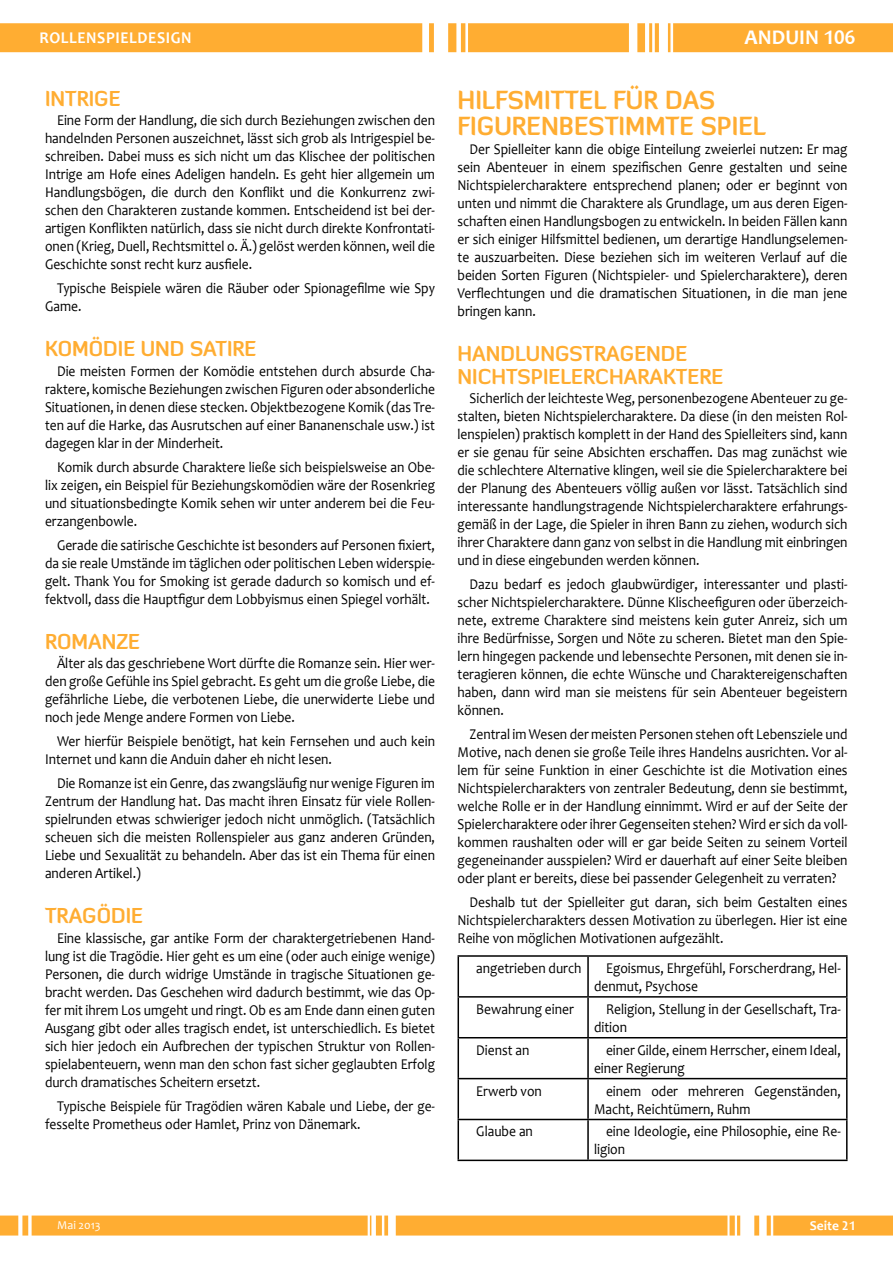
<style>
.page{position:relative;width:893px;height:1263px;background:#fff}
.page>*{position:absolute;margin:0;border:0;box-sizing:border-box;transform-origin:0 0}
.t1{font:700 25.5px/25.5px "Diavlo";color:#ffad32;scale:.95 1}
.t2{font:700 21px "Diavlo";color:#ffad32;scale:.95 1}
.t3{font:700 21px "Candara";color:#fff}
.t4{font:700 16.5px "Candara";letter-spacing:.04em;color:#fff;scale:.95 1}
.t5{font:15px/18px "Candara";color:#000;text-align:justify;scale:.9 1}
.t6{font:700 13.5px "Candara";color:#fff}
.t7{font:12px "Candara";color:#fff}
</style>
<div class="page">
<svg style="left:0;top:23px;width:893px;height:29px;background:#ffb240"></svg>
<svg style="left:0;top:1215px;width:893px;height:20px;background:#ffb343"></svg>
<hr style="left:458px;top:955px;width:130px;height:2px;background:#000">
<hr style="left:458px;top:957px;width:1px;height:39px;background:#000">
<hr style="left:588px;top:955px;width:260px;height:2px;background:#000">
<hr style="left:587px;top:957px;width:2px;height:39px;background:#000">
<hr style="left:846px;top:957px;width:2px;height:39px;background:#000">
<hr style="left:458px;top:996px;width:130px;height:1px;background:#000">
<hr style="left:458px;top:997px;width:1px;height:40px;background:#000">
<hr style="left:588px;top:996px;width:260px;height:1px;background:#000">
<hr style="left:587px;top:997px;width:2px;height:40px;background:#000">
<hr style="left:846px;top:997px;width:2px;height:40px;background:#000">
<hr style="left:458px;top:1037px;width:130px;height:1px;background:#000">
<hr style="left:458px;top:1038px;width:1px;height:40px;background:#000">
<hr style="left:588px;top:1037px;width:260px;height:1px;background:#000">
<hr style="left:587px;top:1038px;width:2px;height:40px;background:#000">
<hr style="left:846px;top:1038px;width:2px;height:40px;background:#000">
<hr style="left:458px;top:1078px;width:130px;height:1px;background:#000">
<hr style="left:458px;top:1079px;width:1px;height:40px;background:#000">
<hr style="left:588px;top:1078px;width:260px;height:1px;background:#000">
<hr style="left:587px;top:1079px;width:2px;height:40px;background:#000">
<hr style="left:846px;top:1079px;width:2px;height:40px;background:#000">
<hr style="left:458px;top:1119px;width:130px;height:1px;background:#000">
<hr style="left:458px;top:1120px;width:1px;height:39px;background:#000">
<hr style="left:588px;top:1119px;width:260px;height:1px;background:#000">
<hr style="left:587px;top:1120px;width:2px;height:39px;background:#000">
<hr style="left:846px;top:1120px;width:2px;height:39px;background:#000">
<hr style="left:458px;top:1159px;width:130px;height:2px;background:#000">
<hr style="left:588px;top:1159px;width:260px;height:2px;background:#000">
<p class="t4" style="left:39px;top:28px;width:162px">ROLLENSPIELDESIGN</p>
<h2 class="t2" style="left:45px;top:85px;width:18px">INTRI</h2>
<h2 class="t2" style="left:94px;top:85px;width:29px">GE</h2>
<p class="t5" style="left:45px;top:111px;width:435px;text-indent:12px">Eine Form der Handlung, die sich durch Beziehungen zwischen den handelnden Personen auszeichnet, lässt sich grob als Intrigespiel be&shy;schreiben. Dabei muss es sich nicht um das Klischee der politischen Intrige am Hofe eines Adeligen handeln. Es geht hier allgemein um Handlungsbögen, die durch den Konflikt und die Konkurrenz zwi&shy;schen den Charakteren zustande kommen. Entscheidend ist bei der&shy;artigen Konflikten natürlich, dass sie nicht durch direkte Konfrontati&shy;onen (Krieg, Duell, Rechtsmittel o. Ä.) gelöst werden können, weil die Geschichte sonst recht kurz ausfiele.</p>
<p class="t5" style="left:45px;top:279px;width:435px;text-indent:12px">Typische Beispiele wären die Räuber oder Spionagefilme wie Spy<br>Game.</p>
<h2 class="t2" style="left:45px;top:336px;width:117px">KOMÖDIE UND</h2>
<h2 class="t2" style="left:190px;top:336px;width:26px">SATIR</h2>
<h2 class="t2" style="left:245px;top:336px;width:14px">E</h2>
<p class="t5" style="left:45px;top:362px;width:435px;text-indent:12px">Die meisten Formen der Komödie entstehen durch absurde Cha&shy;raktere, komische Beziehungen zwischen Figuren oder absonderliche Situationen, in denen diese stecken. Objektbezogene Komik (das Tre&shy;ten auf die Harke, das Ausrutschen auf einer Bananenschale usw.) ist dagegen klar in der Minderheit.</p>
<p class="t5" style="left:45px;top:458px;width:435px;text-indent:12px">Komik durch absurde Charaktere ließe sich beispielsweise an Obe&shy;lix zeigen, ein Beispiel für Beziehungskomödien wäre der Rosenkrieg und situationsbedingte Komik sehen wir unter anderem bei die Feu&shy;erzangenbowle.</p>
<p class="t5" style="left:45px;top:536px;width:435px;text-indent:12px">Gerade die satirische Geschichte ist besonders auf Personen fixiert, da sie reale Umstände im täglichen oder politischen Leben widerspie&shy;gelt. Thank You for Smoking ist gerade dadurch so komisch und ef&shy;fektvoll, dass die Hauptfigur dem Lobbyismus einen Spiegel vorhält.</p>
<h2 class="t2" style="left:45px;top:628px;width:44px">ROMANZ</h2>
<h2 class="t2" style="left:128px;top:628px;width:14px">E</h2>
<p class="t5" style="left:45px;top:654px;width:435px;text-indent:12px">Älter als das geschriebene Wort dürfte die Romanze sein. Hier wer&shy;den große Gefühle ins Spiel gebracht. Es geht um die große Liebe, die gefährliche Liebe, die verbotenen Liebe, die unerwiderte Liebe und noch jede Menge andere Formen von Liebe.</p>
<p class="t5" style="left:45px;top:732px;width:435px;text-indent:12px">Wer hierfür Beispiele benötigt, hat kein Fernsehen und auch kein<br>Internet und kann die Anduin daher eh nicht lesen.</p>
<p class="t5" style="left:45px;top:774px;width:435px;text-indent:12px">Die Romanze ist ein Genre, das zwangsläufig nur wenige Figuren im Zentrum der Handlung hat. Das macht ihren Einsatz für viele Rollen&shy;spielrunden etwas schwieriger jedoch nicht unmöglich. (Tatsächlich scheuen sich die meisten Rollenspieler aus ganz anderen Gründen, Liebe und Sexualität zu behandeln. Aber das ist ein Thema für einen anderen Artikel.)</p>
<h2 class="t2" style="left:45px;top:903px;width:105px">TRAGÖDIE</h2>
<p class="t5" style="left:45px;top:929px;width:435px;text-indent:12px">Eine klassische, gar antike Form der charaktergetriebenen Hand&shy;lung ist die Tragödie. Hier geht es um eine (oder auch einige wenige)<br>Personen, die durch widrige Umstände in tragische Situationen ge&shy;bracht werden. Das Geschehen wird dadurch bestimmt, wie das Op&shy;fer mit ihrem Los umgeht und ringt. Ob es am Ende dann einen guten Ausgang gibt oder alles tragisch endet, ist unterschiedlich. Es bietet sich hier jedoch ein Aufbrechen der typischen Struktur von Rollen&shy;spielabenteuern, wenn man den schon fast sicher geglaubten Erfolg durch dramatisches Scheitern ersetzt.</p>
<p class="t5" style="left:45px;top:1097px;width:435px;text-indent:12px">Typische Beispiele für Tragödien wären Kabale und Liebe, der ge&shy;fesselte Prometheus oder Hamlet, Prinz von Dänemark.</p>
<h2 class="t3" style="left:745px;top:25px;width:112px">ANDUIN 106</h2>
<h1 class="t1" style="left:458px;top:87px;width:237px;text-indent:121px">EL FÜR DAS<br>FIGURENBESTIMMT</h1>
<h1 class="t1" style="left:458px;top:87px;width:15px">HILFSMITT</h1>
<h1 class="t1" style="left:680px;top:113px;width:85px">E SPI EL</h1>
<p class="t5" style="left:457px;top:140px;width:435px;text-indent:12px">Der Spielleiter kann die obige Einteilung zweierlei nutzen: Er mag sein Abenteuer in einem spezifischen Genre gestalten und seine Nichtspielercharaktere entsprechend planen; oder er beginnt von unten und nimmt die Charaktere als Grundlage, um aus deren Eigen&shy;schaften einen Handlungsbogen zu entwickeln. In beiden Fällen kann er sich einiger Hilfsmittel bedienen, um derartige Handlungselemen&shy;te auszuarbeiten. Diese beziehen sich im weiteren Verlauf auf die beiden Sorten Figuren (Nichtspieler- und Spielercharaktere), deren Verflechtungen und die dramatischen Situationen, in die man jene bringen kann.</p>
<h2 class="t2" style="left:458px;top:341px;width:16px">HANDLUN</h2>
<h2 class="t2" style="left:555px;top:341px;width:30px">GSTRA</h2>
<h2 class="t2" style="left:620px;top:341px;width:73px">GENDE</h2>
<h2 class="t2" style="left:458px;top:363px;width:63px">NICHTSPI</h2>
<h2 class="t2" style="left:548px;top:363px;width:94px">ELERCHARAKT</h2>
<h2 class="t2" style="left:687px;top:363px;width:39px">ERE</h2>
<p class="t5" style="left:457px;top:389px;width:435px;text-indent:12px">Sicherlich der leichteste Weg, personenbezogene Abenteuer zu ge&shy;stalten, bieten Nichtspielercharaktere. Da diese (in den meisten Rol&shy;lenspielen) praktisch komplett in der Hand des Spielleiters sind, kann er sie genau für seine Absichten erschaffen. Das mag zunächst wie die schlechtere Alternative klingen, weil sie die Spielercharaktere bei der Planung des Abenteuers völlig außen vor lässt. Tatsächlich sind interessante handlungstragende Nichtspielercharaktere erfahrungs&shy;gemäß in der Lage, die Spieler in ihren Bann zu ziehen, wodurch sich ihrer Charaktere dann ganz von selbst in die Handlung mit einbringen und in diese eingebunden werden können.</p>
<p class="t5" style="left:457px;top:575px;width:435px;text-indent:12px">Dazu bedarf es jedoch glaubwürdiger, interessanter und plasti&shy;scher Nichtspielercharaktere. Dünne Klischeefiguren oder überzeich&shy;nete, extreme Charaktere sind meistens kein guter Anreiz, sich um ihre Bedürfnisse, Sorgen und Nöte zu scheren. Bietet man den Spie&shy;lern hingegen packende und lebensechte Personen, mit denen sie in&shy;teragieren können, die echte Wünsche und Charaktereigenschaften haben, dann wird man sie meistens für sein Abenteuer begeistern können.</p>
<p class="t5" style="left:457px;top:725px;width:435px;text-indent:12px">Zentral im Wesen der meisten Personen stehen oft Lebensziele und Motive, nach denen sie große Teile ihres Handelns ausrichten. Vor al&shy;lem für seine Funktion in einer Geschichte ist die Motivation eines Nichtspielercharakters von zentraler Bedeutung, denn sie bestimmt, welche Rolle er in der Handlung einnimmt. Wird er auf der Seite der Spielercharaktere oder ihrer Gegenseiten stehen? Wird er sich da voll&shy;kommen raushalten oder will er gar beide Seiten zu seinem Vorteil gegeneinander ausspielen? Wird er dauerhaft auf einer Seite bleiben oder plant er bereits, diese bei passender Gelegenheit zu verraten?</p>
<p class="t5" style="left:457px;top:893px;width:435px;text-indent:12px">Deshalb tut der Spielleiter gut daran, sich beim Gestalten eines Nichtspielercharakters dessen Motivation zu überlegen. Hier ist eine Reihe von möglichen Motivationen aufgezählt.</p>
<p class="t5" style="left:476px;top:959px;width:118px">angetrieben durch</p>
<p class="t5" style="left:594px;top:959px;width:276px;text-indent:12px">Egoismus, Ehrgefühl, Forscherdrang, Hel&shy;denmut, Psychose</p>
<p class="t5" style="left:476px;top:1000px;width:110px">Bewahrung einer</p>
<p class="t5" style="left:594px;top:1000px;width:276px;text-indent:12px">Religion, Stellung in der Gesellschaft, Tra&shy;dition</p>
<p class="t5" style="left:476px;top:1041px;width:61px">Dienst an</p>
<p class="t5" style="left:594px;top:1041px;width:276px;text-indent:12px">einer Gilde, einem Herrscher, einem Ideal, einer Regierung</p>
<p class="t5" style="left:476px;top:1082px;width:74px">Erwerb von</p>
<p class="t5" style="left:594px;top:1082px;width:276px;text-indent:12px">einem oder mehreren Gegenständen,<br>Macht, Reichtümern, Ruhm</p>
<p class="t5" style="left:476px;top:1122px;width:64px">Glaube an</p>
<p class="t5" style="left:594px;top:1122px;width:276px;text-indent:12px">eine Ideologie, eine Philosophie, eine Re&shy;ligion</p>
<p class="t7" style="left:57px;top:1218px;width:45px">Mai 2013</p>
<p class="t6" style="left:810px;top:1217px;width:47px">SEITE 21</p>
</div>
